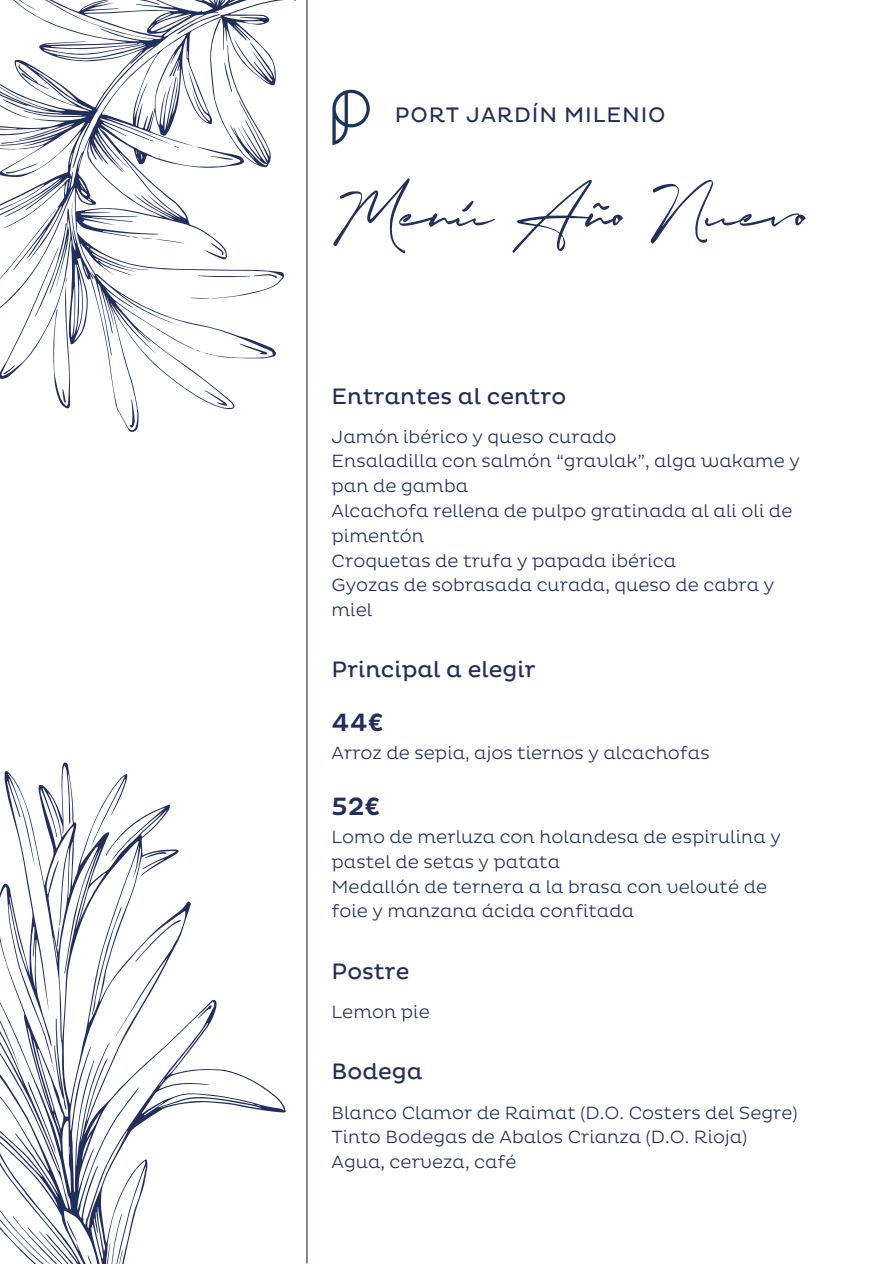
<style>
.page{position:relative;width:894px;height:1264px;background:#fff}
.page>*{position:absolute;margin:0;border:0;box-sizing:border-box;transform-origin:0 0}
.t1{font:68.7px "Waitingonthe Bridge";color:#222f5b}
.t2{font:500 25.5px "Pluto";color:#222f5b}
.t3{font:22.5px "Pluto";color:#222f5b}
.t4{font:21.15px "Pluto";letter-spacing:.04em;color:#222f5b}
.t5{font:300 18px/24.8px "Pluto";color:#222f5b}
</style>
<div class="page">
<svg style="left:0;top:0;width:370px;height:493px"></svg>
<svg style="left:239px;top:338px;width:28px;height:20px"></svg>
<svg style="left:191px;top:243px;width:86px;height:63px"></svg>
<svg style="left:165px;top:0;width:155px;height:170px"></svg>
<svg style="left:197px;top:350px;width:4px;height:3px"></svg>
<svg style="left:0;top:223px;width:184px;height:205px"></svg>
<svg style="left:203px;top:390px;width:25px;height:18px"></svg>
<svg style="left:0;top:138px;width:38px;height:47px"></svg>
<svg style="left:15px;top:64px;width:37px;height:26px"></svg>
<svg style="left:0;top:726px;width:308px;height:537px"></svg>
<svg style="left:87px;top:1252px;width:18px;height:11px"></svg>
<svg style="left:144px;top:850px;width:22px;height:8px"></svg>
<svg style="left:66px;top:1218px;width:11px;height:25px"></svg>
<svg style="left:0;top:959px;width:21px;height:119px"></svg>
<svg style="left:196px;top:1005px;width:18px;height:13px"></svg>
<svg style="left:28px;top:906px;width:160px;height:249px"></svg>
<hr style="left:306px;top:0;width:1px;height:1263px;background:#222f5b">
<p class="t4" style="left:394px;top:103px;width:272px">PORT JARDÍN MILENIO</p>
<h3 class="t1" style="left:331px;top:173px;width:479px">Menú Año Nuevo</h3>
<p class="t3" style="left:331px;top:383px;width:236px">Entrantes al centro</p>
<p class="t5" style="left:331px;top:425px;width:286px">Jamón ibérico y queso curado</p>
<p class="t5" style="left:331px;top:449px;width:469px">Ensaladilla con salmón “gravlak”, alga wakame y</p>
<p class="t5" style="left:331px;top:474px;width:138px">pan de gamba</p>
<p class="t5" style="left:331px;top:499px;width:462px">Alcachofa rellena de pulpo gratinada al ali oli de pimentón</p>
<h3 class="t5" style="left:331px;top:548px;width:346px">Croquetas de trufa y papada ibérica</h3>
<p class="t5" style="left:331px;top:573px;width:444px">Gyozas de sobrasada curada, queso de cabra y miel</p>
<h3 class="t3" style="left:331px;top:656px;width:205px">Principal a elegir</h3>
<p class="t2" style="left:331px;top:707px;width:53px">44€</p>
<p class="t5" style="left:331px;top:741px;width:379px">Arroz de sepia, ajos tiernos y alcachofas</p>
<h2 class="t2" style="left:331px;top:791px;width:50px">52€</h2>
<h1 class="t5" style="left:331px;top:825px;width:450px">Lomo de merluza con holandesa de espirulina y pastel de setas y patata</h1>
<h3 class="t5" style="left:331px;top:874px;width:437px">Medallón de ternera a la brasa con velouté de foie y manzana ácida confitada</h3>
<p class="t3" style="left:331px;top:958px;width:79px">Postre</p>
<p class="t5" style="left:331px;top:1000px;width:100px">Lemon pie</p>
<p class="t3" style="left:331px;top:1058px;width:93px">Bodega</p>
<p class="t5" style="left:331px;top:1100px;width:467px">Blanco Clamor de Raimat (D.O. Costers del Segre)</p>
<p class="t5" style="left:331px;top:1125px;width:417px">Tinto Bodegas de Abalos Crianza (D.O. Rioja)</p>
<p class="t5" style="left:331px;top:1150px;width:187px">Agua, cerveza, café</p>
</div>
